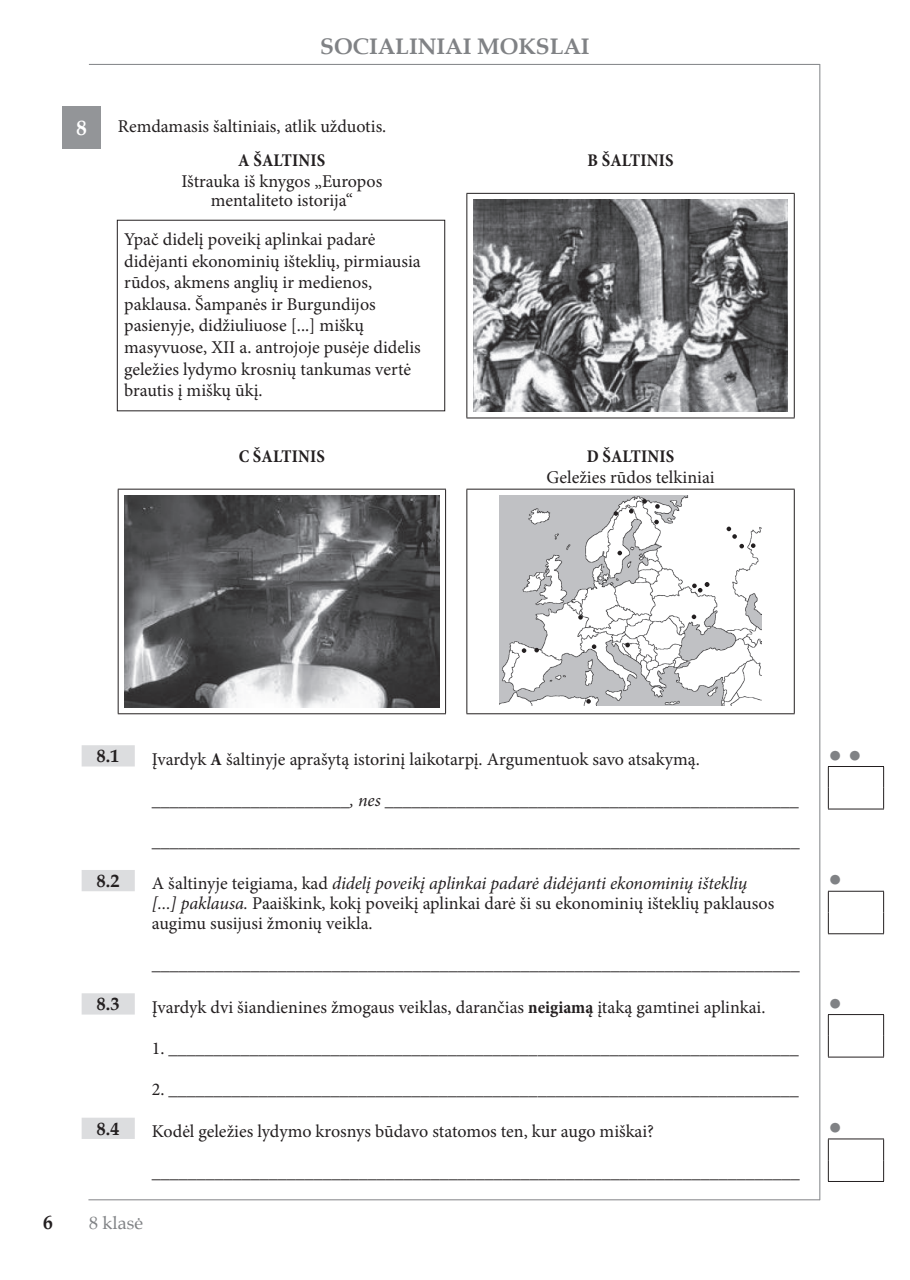
<style>
.page{position:relative;width:910px;height:1280px;background:#fff}
.page>*{position:absolute;margin:0;border:0;box-sizing:border-box;transform-origin:0 0}
.t1{font:700 22.5px "Book Antiqua";color:#808285}
.t2{font:22.5px "Arial";color:#808285}
.t3{font:700 21px "Book Antiqua";color:#fff}
.t4{font:700 19.5px "Book Antiqua";color:#231f20}
.t5{font:18px/21.6px "Minion Pro";color:#231f20}
.t6{font:700 condensed 18px "Minion Pro";letter-spacing:.01em;color:#231f20}
.t7{font:700 18px "Book Antiqua";color:#231f20}
.t8{font:18px "Book Antiqua";color:#808285}
.s1{font-weight:700;font-stretch:condensed}
.s2{font-style:italic}
</style>
<div class="page">
<hr style="left:89px;top:64px;width:731px;height:1px;background:#808285">
<hr style="left:819px;top:64px;width:1px;height:1136px;background:#808285">
<hr style="left:88px;top:1199px;width:732px;height:1px;background:#808285">
<div style="left:63px;top:106px;width:38px;height:43px;background:#939598"></div>
<svg style="left:82px;top:745px;width:53px;height:394px"></svg>
<hr style="left:828px;top:766px;width:56px;height:1px;background:#231f20">
<svg style="left:828px;top:767px;width:1px;height:42px"></svg>
<svg style="left:883px;top:767px;width:1px;height:42px"></svg>
<hr style="left:828px;top:809px;width:56px;height:1px;background:#231f20">
<hr style="left:828px;top:1138px;width:56px;height:1px;background:#231f20">
<svg style="left:828px;top:1139px;width:1px;height:42px"></svg>
<svg style="left:883px;top:1139px;width:1px;height:42px"></svg>
<hr style="left:828px;top:1181px;width:56px;height:1px;background:#231f20">
<hr style="left:828px;top:891px;width:56px;height:1px;background:#231f20">
<svg style="left:828px;top:892px;width:1px;height:41px"></svg>
<svg style="left:883px;top:892px;width:1px;height:41px"></svg>
<hr style="left:828px;top:933px;width:56px;height:1px;background:#231f20">
<hr style="left:828px;top:1014px;width:56px;height:1px;background:#231f20">
<svg style="left:828px;top:1015px;width:1px;height:42px"></svg>
<svg style="left:883px;top:1015px;width:1px;height:42px"></svg>
<hr style="left:828px;top:1057px;width:56px;height:1px;background:#231f20">
<hr style="left:118px;top:489px;width:328px;height:1px;background:#231f20">
<hr style="left:118px;top:489px;width:1px;height:224px;background:#231f20">
<hr style="left:445px;top:489px;width:1px;height:224px;background:#231f20">
<hr style="left:118px;top:713px;width:328px;height:1px;background:#231f20">
<hr style="left:466px;top:489px;width:329px;height:1px;background:#231f20">
<hr style="left:466px;top:489px;width:1px;height:224px;background:#231f20">
<hr style="left:794px;top:489px;width:1px;height:224px;background:#231f20">
<hr style="left:466px;top:713px;width:329px;height:1px;background:#231f20">
<hr style="left:466px;top:193px;width:329px;height:1px;background:#231f20">
<hr style="left:466px;top:194px;width:1px;height:224px;background:#231f20">
<hr style="left:794px;top:194px;width:1px;height:224px;background:#231f20">
<hr style="left:466px;top:418px;width:329px;height:1px;background:#231f20">
<img style="left:474px;top:199px;width:314px;height:213px">
<img style="left:124px;top:495px;width:315px;height:213px">
<img style="left:499px;top:495px;width:263px;height:210px">
<svg style="left:655px;top:504px;width:5px;height:5px"></svg>
<svg style="left:642px;top:499px;width:5px;height:5px"></svg>
<svg style="left:629px;top:509px;width:5px;height:4px"></svg>
<svg style="left:614px;top:511px;width:4px;height:5px"></svg>
<svg style="left:617px;top:551px;width:5px;height:4px"></svg>
<svg style="left:654px;top:520px;width:5px;height:4px"></svg>
<svg style="left:522px;top:648px;width:4px;height:5px"></svg>
<svg style="left:534px;top:648px;width:5px;height:4px"></svg>
<svg style="left:586px;top:699px;width:5px;height:5px"></svg>
<svg style="left:592px;top:644px;width:4px;height:5px"></svg>
<svg style="left:578px;top:615px;width:5px;height:5px"></svg>
<svg style="left:625px;top:643px;width:5px;height:4px"></svg>
<svg style="left:692px;top:614px;width:4px;height:5px"></svg>
<svg style="left:692px;top:582px;width:17px;height:10px"></svg>
<svg style="left:727px;top:527px;width:17px;height:21px"></svg>
<svg style="left:751px;top:543px;width:4px;height:5px"></svg>
<div style="left:117px;top:220px;width:328px;height:191px;border:1px solid #231f20"></div>
<p class="t1" style="left:320px;top:31px;width:271px">SOCIALINIAI MOKSLAI</p>
<p class="t3" style="left:76px;top:114px;width:12px">8</p>
<p class="t5" style="left:118px;top:116px;width:270px">Remdamasis šaltiniais, atlik užduotis.</p>
<p class="t6" style="left:238px;top:148px;width:89px">A ŠALTINIS</p>
<p class="t5" style="left:181px;top:171px;width:202px">Ištrauka iš knygos „Europos</p>
<p class="t5" style="left:124px;top:181px;width:253px;line-height:38.5px;text-indent:87px">mentaliteto istorija“<br>Ypač didelį poveikį aplinkai padarė</p>
<p class="t5" style="left:124px;top:250px;width:298px">didėjanti ekonominių išteklių, pirmiausia rūdos, akmens anglių ir medienos, paklausa. Šampanės ir Burgundijos pasienyje, didžiuliuose [...] miškų masyvuose, XII a. antrojoje pusėje didelis geležies lydymo krosnių tankumas vertė brautis į miškų ūkį.</p>
<p class="t6" style="left:587px;top:148px;width:88px">B ŠALTINIS</p>
<p class="t6" style="left:239px;top:444px;width:88px">C ŠALTINIS</p>
<p class="t6" style="left:587px;top:444px;width:89px">D ŠALTINIS</p>
<p class="t5" style="left:546px;top:467px;width:170px">Geležies rūdos telkiniai</p>
<p class="t7" style="left:97px;top:744px;width:24px">8.1</p>
<p class="t5" style="left:152px;top:748px;width:549px">Įvardyk <span class="s1">A</span> šaltinyje aprašytą istorinį laikotarpį. Argumentuok savo atsakymą.</p>
<p class="t5" style="left:152px;top:789px;width:649px">______________________<span class="s2">, nes</span> ______________________________________________</p>
<p class="t5" style="left:152px;top:830px;width:650px">________________________________________________________________________</p>
<p class="t7" style="left:97px;top:869px;width:24px">8.2</p>
<p class="t5" style="left:152px;top:874px;width:624px;line-height:19.8px">A šaltinyje teigiama, kad <span class="s2">didelį poveikį aplinkai padarė didėjanti ekonominių išteklių [...] paklausa.</span> Paaiškink, kokį poveikį aplinkai darė ši su ekonominių išteklių paklausos augimu susijusi žmonių veikla.</p>
<p class="t5" style="left:152px;top:954px;width:650px">________________________________________________________________________</p>
<p class="t7" style="left:97px;top:992px;width:24px">8.3</p>
<p class="t5" style="left:152px;top:996px;width:615px">Įvardyk dvi šiandienines žmogaus veiklas, darančias <span class="s1">NEIGIAMĄ</span> įtaką gamtinei aplinkai.</p>
<p class="t5" style="left:152px;top:1037px;width:648px">1. ______________________________________________________________________</p>
<p class="t5" style="left:152px;top:1078px;width:648px">2. ______________________________________________________________________</p>
<p class="t7" style="left:97px;top:1116px;width:24px">8.4</p>
<p class="t5" style="left:152px;top:1121px;width:504px">Kodėl geležies lydymo krosnys būdavo statomos ten, kur augo miškai?</p>
<p class="t5" style="left:152px;top:1162px;width:650px">________________________________________________________________________</p>
<p class="t4" style="left:43px;top:1209px;width:11px">6</p>
<p class="t8" style="left:89px;top:1210px;width:56px">8 klasė</p>
<p class="t2" style="left:828px;top:739px;width:35px">● ●</p>
<p class="t2" style="left:828px;top:864px;width:15px">●</p>
<p class="t2" style="left:828px;top:987px;width:15px">●</p>
<p class="t2" style="left:828px;top:1111px;width:15px">●</p>
</div>
